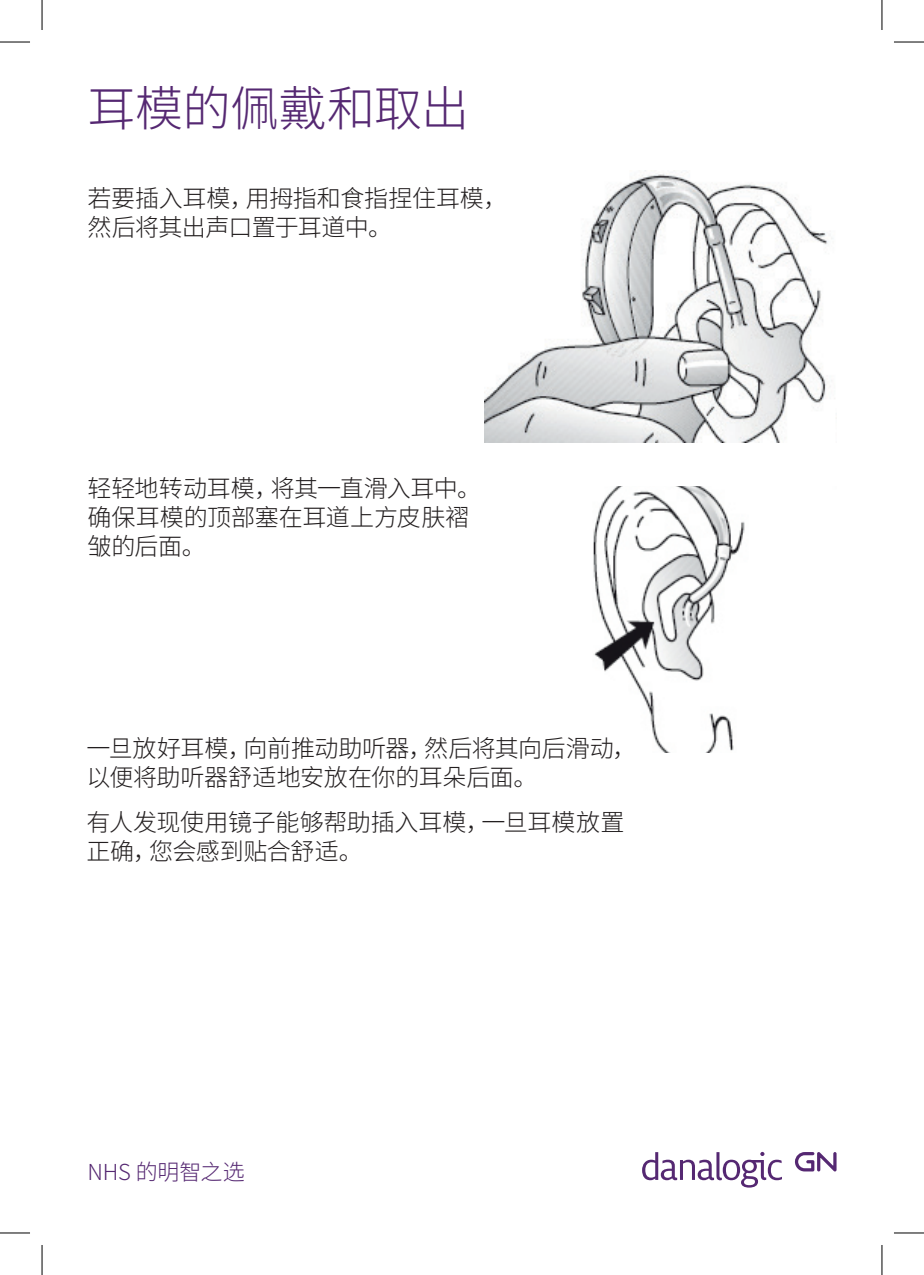
<style>
.page{position:relative;width:924px;height:1275px;background:#fff}
.page>*{position:absolute;margin:0;border:0;box-sizing:border-box;transform-origin:0 0}
.t1{font:300 48px "Noto Sans CJ Ksc";letter-spacing:-.01em;color:#552872}
.t2{font:300 24px/28.8px "Noto Sans CJ Ksc";letter-spacing:-.015em;color:#231f20}
.t3{font:300 22px "Noto Sans CJ Ksc";letter-spacing:-.01em;color:#552872}
</style>
<div class="page">
<img style="left:484px;top:170px;width:349px;height:273px">
<img style="left:593px;top:486px;width:152px;height:266px">
<svg style="left:795px;top:1152px;width:41px;height:19px"></svg>
<svg style="left:642px;top:1151px;width:139px;height:36px"></svg>
<hr style="left:0;top:42px;width:30px;height:1px;background:#000">
<hr style="left:893px;top:42px;width:30px;height:1px;background:#000">
<hr style="left:0;top:1232px;width:30px;height:1px;background:#000">
<hr style="left:893px;top:1232px;width:30px;height:1px;background:#000">
<hr style="left:42px;top:0;width:1px;height:30px;background:#000">
<hr style="left:42px;top:1245px;width:1px;height:30px;background:#000">
<hr style="left:881px;top:0;width:1px;height:30px;background:#000">
<hr style="left:881px;top:1245px;width:1px;height:30px;background:#000">
<p class="t1" style="left:87px;top:81px;width:383px">耳模的佩戴和取出</p>
<p class="t2" style="left:87px;top:184px;width:421px">若要插入耳模，用拇指和食指捏住耳模，然后将其出声口置于耳道中。</p>
<p class="t2" style="left:87px;top:475px;width:395px">轻轻地转动耳模，将其一直滑入耳中。确保耳模的顶部塞在耳道上方皮肤褶皱的后面。</p>
<p class="t2" style="left:87px;top:734px;width:551px">一旦放好耳模，向前推动助听器，然后将其向后滑动，以便将助听器舒适地安放在你的耳朵后面。</p>
<p class="t2" style="left:87px;top:808px;width:539px">有人发现使用镜子能够帮助插入耳模，一旦耳模放置正确，您会感到贴合舒适。</p>
<p class="t3" style="left:87px;top:1159px;width:159px">NHS 的明智之选</p>
</div>
